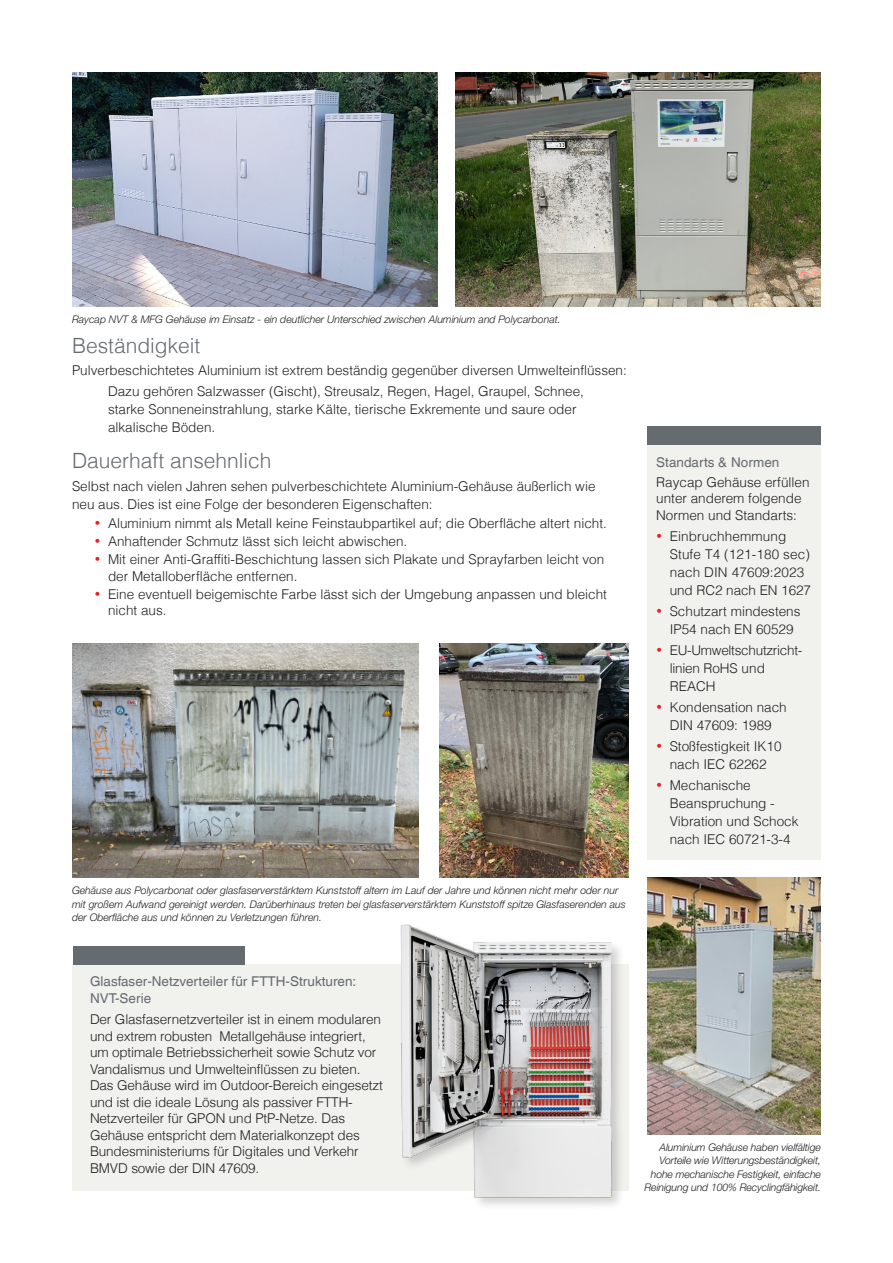
<style>
.page{position:relative;width:893px;height:1263px;background:#fff}
.page>*{position:absolute;margin:0;border:0;box-sizing:border-box;transform-origin:0 0}
.t1{font:300 21px "Helvetica LT Com";color:#666b70}
.t2{font:300 13.5px/16.5px "Helvetica LT Com";color:#231f20}
.t3{font:13.5px/16.5px "Helvetica LT Com";color:#666b70}
.t4{font:300 13.5px/18px "Helvetica LT Com";letter-spacing:-.02em;color:#231f20}
.t5{font:italic 300 10.5px/13.5px "Helvetica Neue LTW1 G";color:#231f20}
.s1{color:#ee1d23}
</style>
<div class="page">
<div style="left:72px;top:964px;width:556px;height:227px;background:#f1f1ee"></div>
<div style="left:73px;top:946px;width:172px;height:18px;background:#666b70"></div>
<div style="left:647px;top:444px;width:174px;height:416px;background:#f1f1ee"></div>
<img style="left:72px;top:72px;width:365px;height:234px">
<img style="left:455px;top:72px;width:366px;height:234px">
<img style="left:72px;top:644px;width:346px;height:234px">
<img style="left:439px;top:644px;width:189px;height:234px">
<div style="left:647px;top:426px;width:174px;height:18px;background:#666b70"></div>
<img style="left:400px;top:924px;width:220px;height:282px">
<img style="left:647px;top:878px;width:174px;height:256px">
<p class="t5" style="left:72px;top:312px;width:490px">Raycap NVT &amp; MFG Gehäuse im Einsatz - ein deutlicher Unterschied zwischen Aluminium and Polycarbonat.</p>
<h1 class="t1" style="left:72px;top:332px;width:130px">Beständigkeit</h1>
<p class="t2" style="left:72px;top:360px;width:556px;line-height:21px;text-align:center">Pulverbeschichtetes Aluminium ist extrem beständig gegenüber diversen Umwelteinflüssen:<br>Dazu gehören Salzwasser (Gischt), Streusalz, Regen, Hagel, Graupel, Schnee,</p>
<p class="t2" style="left:108px;top:400px;width:470px;line-height:18px">starke Sonneneinstrahlung, starke Kälte, tierische Exkremente und saure oder alkalische Böden.</p>
<h1 class="t1" style="left:72px;top:448px;width:201px">Dauerhaft ansehnlich</h1>
<p class="t2" style="left:72px;top:477px;width:525px;line-height:18px">Selbst nach vielen Jahren sehen pulverbeschichtete Aluminium-Gehäuse äußerlich wie neu aus. Dies ist eine Folge der besonderen Eigenschaften:</p>
<p class="t2" style="left:95px;top:515px;width:514px"><span class="s1">•</span> Aluminium nimmt als Metall keine Feinstaubpartikel auf; die Oberfläche altert nicht.</p>
<p class="t2" style="left:95px;top:533px;width:314px"><span class="s1">•</span> Anhaftender Schmutz lässt sich leicht abwischen.</p>
<p class="t2" style="left:108px;top:551px;width:498px;text-indent:-13px"><span class="s1">•</span> Mit einer Anti-Graffiti-Beschichtung lassen sich Plakate und Sprayfarben leicht von der Metalloberfläche entfernen.</p>
<p class="t2" style="left:108px;top:585px;width:500px;text-indent:-13px"><span class="s1">•</span> Eine eventuell beigemischte Farbe lässt sich der Umgebung anpassen und bleicht nicht aus.</p>
<p class="t5" style="left:72px;top:883px;width:555px">Gehäuse aus Polycarbonat oder glasfaserverstärktem Kunststoff altern im Lauf der Jahre und können nicht mehr oder nur mit großem Aufwand gereinigt werden. Darüberhinaus treten bei glasfaserverstärktem Kunststoff spitze Glasfaserenden aus der Oberfläche aus und können zu Verletzungen führen.</p>
<p class="t3" style="left:656px;top:454px;width:125px">Standarts &amp; Normen</p>
<p class="t2" style="left:656px;top:474px;width:155px">Raycap Gehäuse erfüllen unter anderem folgende<br>Normen und Standarts:</p>
<p class="t2" style="left:670px;top:527px;width:143px;line-height:18px;text-indent:-14px"><span class="s1">•</span> Einbruchhemmung<br>Stufe T4 (121-180 sec) nach DIN 47609:2023 und RC2 nach EN 1627</p>
<p class="t2" style="left:656px;top:602px;width:146px;line-height:18px;text-align:center"><span class="s1">•</span> Schutzart mindestens<br>IP54 nach EN 60529</p>
<p class="t4" style="left:670px;top:641px;width:134px;text-indent:-14px"><span class="s1">•</span> EU-Umweltschutzricht&shy;linien RoHS und<br>REACH</p>
<p class="t2" style="left:656px;top:698px;width:132px;line-height:18px;text-align:center"><span class="s1">•</span> Kondensation nach<br>DIN 47609: 1989</p>
<p class="t2" style="left:656px;top:737px;width:127px;line-height:18px;text-align:center"><span class="s1">•</span> Stoßfestigkeit IK10 nach IEC 62262</p>
<p class="t2" style="left:670px;top:776px;width:130px;line-height:18px;text-indent:-14px"><span class="s1">•</span> Mechanische<br>Beanspruchung -<br>Vibration und Schock nach IEC 60721-3-4</p>
<p class="t3" style="left:90px;top:973px;width:268px">Glasfaser-Netzverteiler für FTTH-Strukturen:<br>NVT-Serie</p>
<p class="t2" style="left:90px;top:1011px;width:294px">Der Glasfasernetzverteiler ist in einem modularen und extrem robusten Metallgehäuse integriert, um optimale Betriebssicherheit sowie Schutz vor Vandalismus und Umwelteinflüssen zu bieten.<br>Das Gehäuse wird im Outdoor-Bereich eingesetzt und ist die ideale Lösung als passiver FTTH-Netzverteiler für GPON und PtP-Netze. Das Gehäuse entspricht dem Materialkonzept des Bundesministeriums für Digitales und Verkehr BMVD sowie der DIN 47609.</p>
<p class="t5" style="left:645px;top:1140px;width:178px;text-align:right">Aluminium Gehäuse haben vielfältige Vorteile wie Witterungsbeständigkeit, hohe mechanische Festigkeit, einfache Reinigung und 100% Recyclingfähigkeit.</p>
</div>
